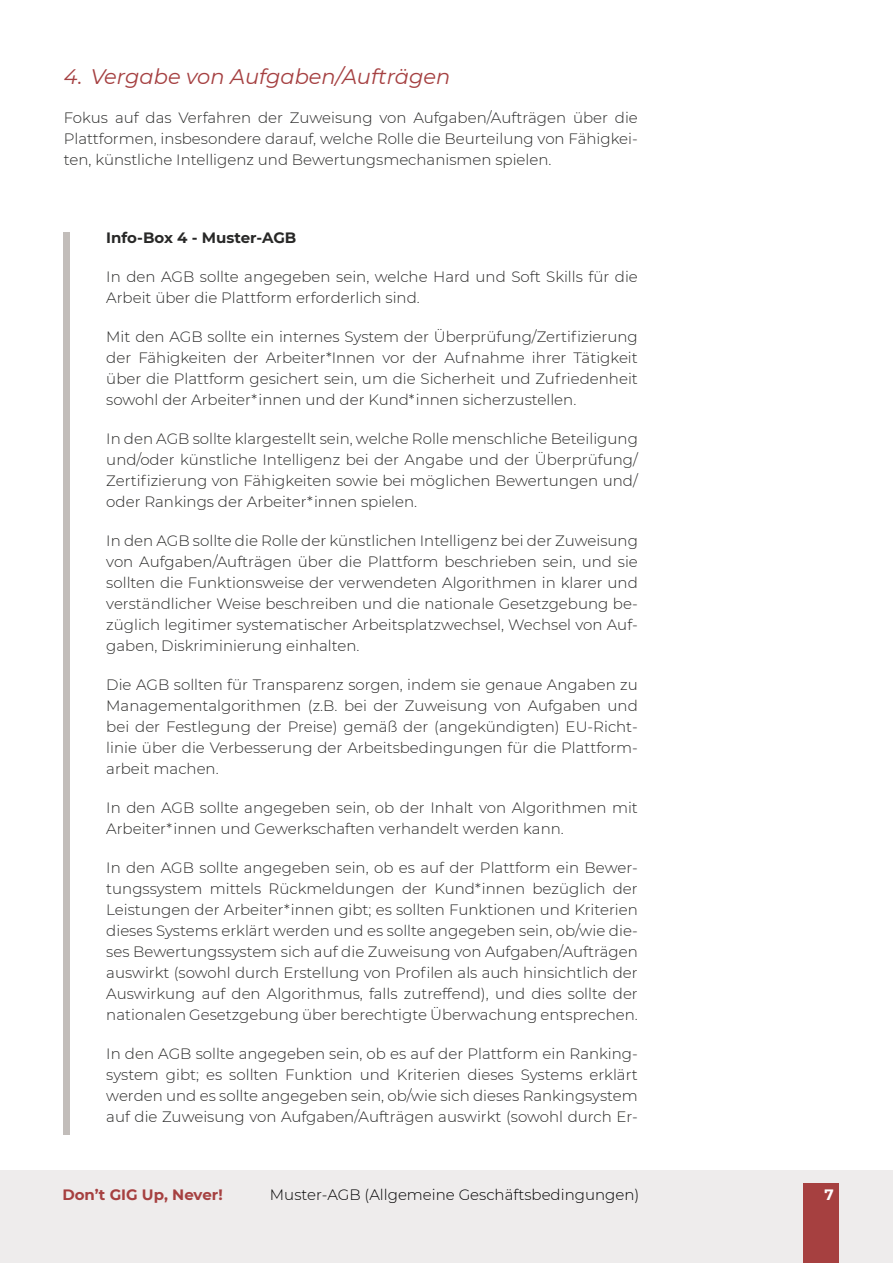
<style>
.page{position:relative;width:893px;height:1263px;background:#fff}
.page>*{position:absolute;margin:0;border:0;box-sizing:border-box;transform-origin:0 0}
.t1{font:italic 21px "Montserrat";color:#a54041}
.t2{font:300 15px/21px "Montserrat";color:#282827;text-align:justify}
.t3{font:300 15px "Montserrat";color:#000}
.t4{font:700 15px "Montserrat";color:#282827}
.t5{font:700 15px "Montserrat";color:#a64040}
.t6{font:700 15px "Montserrat";color:#fff}
</style>
<div class="page">
<div style="left:0;top:1170px;width:893px;height:93px;background:#eeecec"></div>
<div style="left:804px;top:1183px;width:35px;height:80px;background:#a64040"></div>
<div style="left:64px;top:232px;width:6px;height:902px;background:#c2bdba"></div>
<h1 class="t1" style="left:64px;top:62px;width:388px">4. Vergabe von Aufgaben/Aufträgen</h1>
<p class="t2" style="left:64px;top:107px;width:576px">Fokus auf das Verfahren der Zuweisung von Aufgaben/Aufträgen über die Plattformen, insbesondere darauf, welche Rolle die Beurteilung von Fähigkei&shy;ten, künstliche Intelligenz und Bewertungsmechanismen spielen.</p>
<p class="t4" style="left:106px;top:227px;width:192px">Info-Box 4 - Muster-AGB</p>
<p class="t2" style="left:106px;top:266px;width:533px">In den AGB sollte angegeben sein, welche Hard und Soft Skills für die<br>Arbeit über die Plattform erforderlich sind.</p>
<p class="t2" style="left:106px;top:326px;width:533px">Mit den AGB sollte ein internes System der Überprüfung/Zertifizierung der Fähigkeiten der Arbeiter*Innen vor der Aufnahme ihrer Tätigkeit über die Plattform gesichert sein, um die Sicherheit und Zufriedenheit sowohl der Arbeiter*innen und der Kund*innen sicherzustellen.</p>
<p class="t2" style="left:106px;top:428px;width:533px">In den AGB sollte klargestellt sein, welche Rolle menschliche Beteiligung und/oder künstliche Intelligenz bei der Angabe und der Überprüfung/ Zertifizierung von Fähigkeiten sowie bei möglichen Bewertungen und/ oder Rankings der Arbeiter*innen spielen.</p>
<p class="t2" style="left:106px;top:530px;width:533px">In den AGB sollte die Rolle der künstlichen Intelligenz bei der Zuweisung von Aufgaben/Aufträgen über die Plattform beschrieben sein, und sie sollten die Funktionsweise der verwendeten Algorithmen in klarer und verständlicher Weise beschreiben und die nationale Gesetzgebung be&shy;züglich legitimer systematischer Arbeitsplatzwechsel, Wechsel von Auf&shy;gaben, Diskriminierung einhalten.</p>
<p class="t2" style="left:106px;top:674px;width:533px">Die AGB sollten für Transparenz sorgen, indem sie genaue Angaben zu Managementalgorithmen (z.B. bei der Zuweisung von Aufgaben und bei der Festlegung der Preise) gemäß der (angekündigten) EU-Richt&shy;linie über die Verbesserung der Arbeitsbedingungen für die Plattform&shy;arbeit machen.</p>
<p class="t2" style="left:106px;top:797px;width:533px">In den AGB sollte angegeben sein, ob der Inhalt von Algorithmen mit<br>Arbeiter*innen und Gewerkschaften verhandelt werden kann.</p>
<p class="t2" style="left:106px;top:857px;width:533px">In den AGB sollte angegeben sein, ob es auf der Plattform ein Bewer&shy;tungssystem mittels Rückmeldungen der Kund*innen bezüglich der Leistungen der Arbeiter*innen gibt; es sollten Funktionen und Kriterien dieses Systems erklärt werden und es sollte angegeben sein, ob/wie die&shy;ses Bewertungssystem sich auf die Zuweisung von Aufgaben/Aufträgen auswirkt (sowohl durch Erstellung von Profilen als auch hinsichtlich der Auswirkung auf den Algorithmus, falls zutreffend), und dies sollte der nationalen Gesetzgebung über berechtigte Überwachung entsprechen.</p>
<p class="t2" style="left:106px;top:1043px;width:533px">In den AGB sollte angegeben sein, ob es auf der Plattform ein Ranking&shy;system gibt; es sollten Funktion und Kriterien dieses Systems erklärt werden und es sollte angegeben sein, ob/wie sich dieses Rankingsystem auf die Zuweisung von Aufgaben/Aufträgen auswirkt (sowohl durch Er-</p>
<p class="t5" style="left:62px;top:1184px;width:162px">Don’t GIG Up, Never!</p>
<p class="t3" style="left:270px;top:1185px;width:371px">Muster-AGB (Allgemeine Geschäftsbedingungen)</p>
<p class="t6" style="left:824px;top:1183px;width:11px">7</p>
</div>
